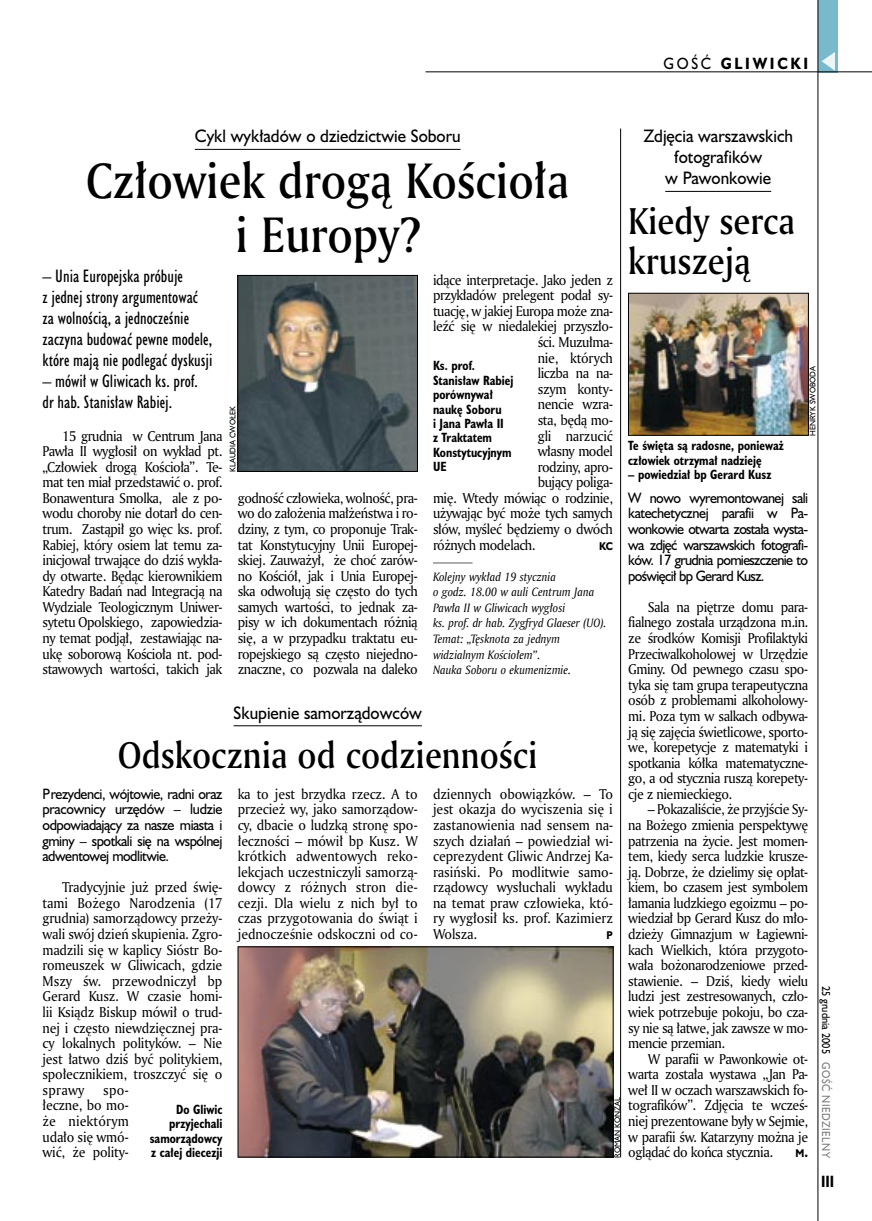
<style>
.page{position:relative;width:872px;height:1221px;background:#fff}
.page>*{position:absolute;margin:0;border:0;box-sizing:border-box;transform-origin:0 0}
._05a_tytyl_AmMd_32_pt{font:48px/54px "Amerigo Md PL";color:#000;text-align:center;scale:.9 1}
._05-9_tytyl_AmMd_24_pt{font:36px "Amerigo Md PL";color:#000;scale:.9 1}
._06-4_lead_lokal_HuCn_11_pt{font:16.5px/21px "Humanst 521 Cn PL";color:#000}
._04-3_nadtytul_lokal{font:16.5px/21px "Humanst 521 PL";color:#000;text-align:center;scale:.94 1}
._15b_temat_prawo{font:700 15px "Humanst 521 PL";letter-spacing:.2em;color:#000;scale:.9 1}
._17_pagina_prawa{font:700 15px "Humanst 521 Cn PL";color:#000;scale:.94 1}
._01_body_tekst{font:13.8px/15.6px "Amerigo PL";letter-spacing:-.035em;color:#000;text-align:justify;scale:.94 1}
._06-5_lead_lokal_maly_Hu_9_pt{font:13.8px/15.6px "Humanst 521 PL";letter-spacing:-.04em;color:#000;text-align:justify;scale:.94 1}
._01_body_tekst-2{font:13.8px "Amerigo PL";letter-spacing:-.015em;color:#000;scale:.94 1}
._01_body_tekst-3{font:13.8px "Amerigo PL";letter-spacing:-.01em;color:#000;scale:.94 1}
._09_podpis_zdjecia_HuCnB{font:700 12.3px/14.4px "Humanst 521 Cn PL";color:#000;scale:.94 1}
._13_notka_koncowa_Am{font:italic 11.7px/15.6px "Amerigo PL";color:#000;scale:.94 1}
._19a_data_prawa_GOSC{font:10.5px "Humanst 521 PL";letter-spacing:.05em;color:#7c7c7c;scale:.9 1}
._19_data_prawa{font:10.5px "Humanst 521 PL";color:#000;scale:.9 1}
._01_body_tekst-4{font:700 10.35px "Humanst 521 PL";color:#000;scale:.9 1}
._09a_autor_zdjecia_Hu_5_pt{font:7.5px "Humanst 521 PL";color:#000;scale:.94 1}
.s1{font-weight:400}
.s2{font-size:13.8px}
</style>
<div class="page">
<div style="left:818px;top:0;width:19px;height:72px;background:#78b9cc"></div>
<hr style="left:817px;top:0;width:1px;height:1220px;background:#000">
<svg style="left:821px;top:52px;width:14px;height:19px"></svg>
<hr style="left:425px;top:72px;width:447px;height:1px;background:#000">
<hr style="left:233px;top:725px;width:189px;height:1px;background:#000">
<hr style="left:195px;top:149px;width:265px;height:1px;background:#000">
<hr style="left:665px;top:191px;width:106px;height:1px;background:#000">
<hr style="left:433px;top:562px;width:39px;height:1px;background:#939393">
<img style="left:240px;top:948px;width:371px;height:207px">
<div style="left:238px;top:946px;width:375px;height:211px;border:1px solid #000"></div>
<hr style="left:620px;top:129px;width:1px;height:1028px;background:#000">
<img style="left:239px;top:277px;width:177px;height:192px">
<div style="left:237px;top:275px;width:181px;height:196px;border:1px solid #000"></div>
<img style="left:630px;top:295px;width:176px;height:138px">
<div style="left:628px;top:293px;width:180px;height:142px;border:1px solid #000"></div>
<p class="_15b_temat_prawo" style="left:663px;top:53px;width:162px"><span class="s1">GOŚĆ</span> GLIWICKI</p>
<p class="_04-3_nadtytul_lokal" style="left:195px;top:125px;width:284px">Cykl wykładów o dziedzictwie Soboru</p>
<p class="_05a_tytyl_AmMd_32_pt" style="left:86px;top:153px;width:538px">Człowiek drogą Kościoła i Europy?</p>
<p class="_04-3_nadtytul_lokal" style="left:643px;top:125px;width:161px">Zdjęcia warszawskich fotografików<br>w Pawonkowie</p>
<p class="_05-9_tytyl_AmMd_24_pt" style="left:628px;top:196px;width:187px">Kiedy serca</p>
<p class="_05-9_tytyl_AmMd_24_pt" style="left:628px;top:237px;width:138px">kruszeją</p>
<p class="_06-4_lead_lokal_HuCn_11_pt" style="left:43px;top:265px;width:142px">– Unia Europejska próbuje</p>
<p class="_01_body_tekst" style="left:433px;top:271px;width:193px">idące interpretacje. Jako jeden z</p>
<p class="_01_body_tekst" style="left:433px;top:287px;width:193px">przykładów prelegent podał sy-</p>
<p class="_01_body_tekst" style="left:433px;top:303px;width:193px">tuację, w jakiej Europa może zna-</p>
<p class="_01_body_tekst" style="left:433px;top:318px;width:193px">leźć się w niedalekiej przyszło-</p>
<p class="_01_body_tekst" style="left:538px;top:334px;width:82px">ści. Muzułma-</p>
<p class="_01_body_tekst-2" style="left:538px;top:348px;width:82px">nie, których</p>
<p class="_01_body_tekst" style="left:538px;top:365px;width:82px">liczba na na-</p>
<p class="_01_body_tekst" style="left:538px;top:380px;width:82px">szym konty-</p>
<p class="_01_body_tekst" style="left:538px;top:396px;width:82px">nencie wzra-</p>
<p class="_01_body_tekst" style="left:538px;top:412px;width:82px">sta, będą mo-</p>
<p class="_01_body_tekst-3" style="left:538px;top:426px;width:82px">gli narzucić</p>
<p class="_01_body_tekst" style="left:538px;top:443px;width:82px">własny model</p>
<p class="_01_body_tekst" style="left:538px;top:458px;width:82px">rodziny, apro-</p>
<p class="_01_body_tekst" style="left:538px;top:474px;width:82px">bujący poliga-</p>
<p class="_01_body_tekst" style="left:433px;top:489px;width:193px">mię. Wtedy mówiąc o rodzinie,</p>
<p class="_01_body_tekst" style="left:433px;top:505px;width:193px">używając być może tych samych</p>
<p class="_01_body_tekst" style="left:433px;top:521px;width:193px">słów, myśleć będziemy o dwóch</p>
<p class="_01_body_tekst" style="left:433px;top:536px;width:110px">różnych modelach.</p>
<p class="_01_body_tekst-4" style="left:599px;top:538px;width:17px">KC</p>
<p class="_13_notka_koncowa_Am" style="left:433px;top:568px;width:186px">Kolejny wykład 19 stycznia<br>o godz. 18.00 w auli Centrum Jana<br>Pawła II w Gliwicach wygłosi<br>ks. prof. dr hab. Zygfryd Glaeser (UO).<br>Temat: „Tęsknota za jednym widzialnym Kościołem”.<br>Nauka Soboru o ekumenizmie.</p>
<p class="_06-4_lead_lokal_HuCn_11_pt" style="left:43px;top:286px;width:171px">z jednej strony argumentować za wolnością, a jednocześnie zaczyna budować pewne modele, które mają nie podlegać dyskusji</p>
<p class="_06-4_lead_lokal_HuCn_11_pt" style="left:43px;top:370px;width:157px">– mówił w Gliwicach ks. prof. dr hab. Stanisław Rabiej.</p>
<p class="_01_body_tekst" style="left:43px;top:427px;width:193px;text-indent:20px">15 grudnia w Centrum Jana Pawła II wygłosił on wykład pt. „Człowiek drogą Kościoła”. Te&shy;mat ten miał przedstawić o. prof.<br>Bonawentura Smolka, ale z po&shy;wodu choroby nie dotarł do cen&shy;trum. Zastąpił go więc ks. prof.<br>Rabiej, który osiem lat temu za&shy;inicjował trwające do dziś wykła&shy;dy otwarte. Będąc kierownikiem Katedry Badań nad Integracją na Wydziale Teologicznym Uniwer&shy;sytetu Opolskiego, zapowiedzia&shy;ny temat podjął, zestawiając na&shy;ukę soborową Kościoła nt. pod&shy;stawowych wartości, takich jak</p>
<p class="_09_podpis_zdjecia_HuCnB" style="left:433px;top:358px;width:87px">Ks. prof.<br>Stanisław Rabiej porównywał naukę Soboru<br>i Jana Pawła II<br>z Traktatem<br>Konstytucyjnym<br>UE</p>
<p class="_09a_autor_zdjecia_Hu_5_pt" style="left:807px;top:436px;width:76px;rotate:-90deg">HENRYK SWOBODA</p>
<p class="_09a_autor_zdjecia_Hu_5_pt" style="left:227px;top:471px;width:71px;rotate:-90deg">KLAUDIA CWOŁEK</p>
<p class="_09_podpis_zdjecia_HuCnB" style="left:628px;top:438px;width:167px">Te święta są radosne, ponieważ człowiek otrzymał nadzieję</p>
<p class="_09_podpis_zdjecia_HuCnB" style="left:628px;top:467px;width:154px">– powiedział bp Gerard Kusz</p>
<p class="_01_body_tekst" style="left:238px;top:489px;width:193px">godność człowieka, wolność, pra&shy;wo do założenia małżeństwa i ro&shy;dziny, z tym, co proponuje Trak&shy;tat Konstytucyjny Unii Europej&shy;skiej. Zauważył, że choć zarów&shy;no Kościół, jak i Unia Europej&shy;ska odwołują się często do tych samych wartości, to jednak za&shy;pisy w ich dokumentach różnią się, a w przypadku traktatu eu&shy;ropejskiego są często niejedno&shy;znaczne, co pozwala na daleko</p>
<p class="_06-5_lead_lokal_maly_Hu_9_pt" style="left:628px;top:489px;width:193px">W nowo wyremontowanej sali katechetycznej parafii w Pa&shy;wonkowie otwarta została wysta&shy;wa zdjęć warszawskich fotografi&shy;ków. 17 grudnia pomieszczenie to poświęcił bp Gerard Kusz.</p>
<p class="_01_body_tekst" style="left:628px;top:598px;width:193px;text-indent:20px">Sala na piętrze domu para&shy;fialnego została urządzona m.in. ze środków Komisji Profilaktyki Przeciwalkoholowej w Urzędzie Gminy. Od pewnego czasu spo&shy;tyka się tam grupa terapeutyczna osób z problemami alkoholowy&shy;mi. Poza tym w salkach odbywa&shy;ją się zajęcia świetlicowe, sporto&shy;we, korepetycje z matematyki i spotkania kółka matematyczne&shy;go, a od stycznia ruszą korepety&shy;cje z niemieckiego.</p>
<p class="_01_body_tekst" style="left:628px;top:801px;width:193px;text-indent:20px">– Pokazaliście, że przyjście Sy&shy;na Bożego zmienia perspektywę patrzenia na życie. Jest momen&shy;tem, kiedy serca ludzkie krusze&shy;ją. Dobrze, że dzielimy się opłat&shy;kiem, bo czasem jest symbolem łamania ludzkiego egoizmu – po&shy;wiedział bp Gerard Kusz do mło&shy;dzieży Gimnazjum w Łagiewni&shy;kach Wielkich, która przygoto&shy;wała bożonarodzeniowe przed&shy;stawienie. – Dziś, kiedy wielu ludzi jest zestresowanych, czło&shy;wiek potrzebuje pokoju, bo cza&shy;sy nie są łatwe, jak zawsze w mo&shy;mencie przemian.</p>
<p class="_01_body_tekst" style="left:628px;top:1050px;width:193px;text-indent:20px">W parafii w Pawonkowie ot&shy;warta została wystawa „Jan Pa&shy;weł II w oczach warszawskich fo&shy;tografików”. Zdjęcia te wcześ&shy;niej prezentowane były w Sejmie, w parafii św. Katarzyny można je oglądać do końca stycznia.</p>
<p class="_04-3_nadtytul_lokal" style="left:233px;top:701px;width:202px">Skupienie samorządowców</p>
<p class="_05-9_tytyl_AmMd_24_pt" style="left:118px;top:730px;width:468px">Odskocznia od codzienności</p>
<p class="_06-5_lead_lokal_maly_Hu_9_pt" style="left:43px;top:785px;width:193px">Prezydenci, wójtowie, radni oraz pracownicy urzędów – ludzie odpowiadający za nasze miasta i gminy – spotkali się na wspólnej adwentowej modlitwie.</p>
<p class="_01_body_tekst" style="left:43px;top:879px;width:193px;text-indent:20px">Tradycyjnie już przed świę&shy;tami Bożego Narodzenia (17 grudnia) samorządowcy przeży&shy;wali swój dzień skupienia. Zgro&shy;madzili się w kaplicy Sióstr Bo&shy;romeuszek w Gliwicach, gdzie Mszy św. przewodniczył bp Gerard Kusz. W czasie homi&shy;lii Ksiądz Biskup mówił o trud&shy;nej i często niewdzięcznej pra&shy;cy lokalnych polityków. – Nie jest łatwo dziś być politykiem, społecznikiem, troszczyć się o sprawy</p>
<p class="_01_body_tekst" style="left:238px;top:785px;width:193px">ka to jest brzydka rzecz. A to przecież wy, jako samorządow&shy;cy, dbacie o ludzką stronę spo&shy;łeczności – mówił bp Kusz. W krótkich adwentowych reko&shy;lekcjach uczestniczyli samorzą&shy;dowcy z różnych stron die&shy;cezji. Dla wielu z nich był to czas przygotowania do świąt i jednocześnie odskoczni od co-</p>
<p class="_01_body_tekst" style="left:433px;top:785px;width:193px">dziennych obowiązków. – To jest okazja do wyciszenia się i zastanowienia nad sensem na&shy;szych działań – powiedział wi&shy;ceprezydent Gliwic Andrzej Ka&shy;rasiński. Po modlitwie samo&shy;rządowcy wysłuchali wykładu na temat praw człowieka, któ&shy;ry wygłosił ks. prof. Kazimierz Wolsza.</p>
<p class="_01_body_tekst-4" style="left:606px;top:928px;width:9px">P</p>
<p class="_19_data_prawa" style="left:833px;top:985px;width:77px;rotate:90deg">25 grudnia 2005</p>
<p class="_19a_data_prawa_GOSC" style="left:833px;top:1062px;width:108px;rotate:90deg">GOŚĆ NIEDZIELNY</p>
<p class="_01_body_tekst" style="left:43px;top:1081px;width:93px;text-indent:61px">spo&shy;łeczne, bo mo&shy;że niektórym udało się wmó&shy;wić, że polity-</p>
<p class="_09a_autor_zdjecia_Hu_5_pt" style="left:612px;top:1157px;width:66px;rotate:-90deg">ROMAN KONZAL</p>
<p class="_09_podpis_zdjecia_HuCnB" style="left:150px;top:1101px;width:79px;text-align:right">Do Gliwic przyjechali samorządowcy z całej diecezji</p>
<p class="_01_body_tekst-4" style="left:795px;top:1146px;width:16px">M<span class="s2">.</span></p>
<p class="_17_pagina_prawa" style="left:821px;top:1171px;width:15px">III</p>
</div>
